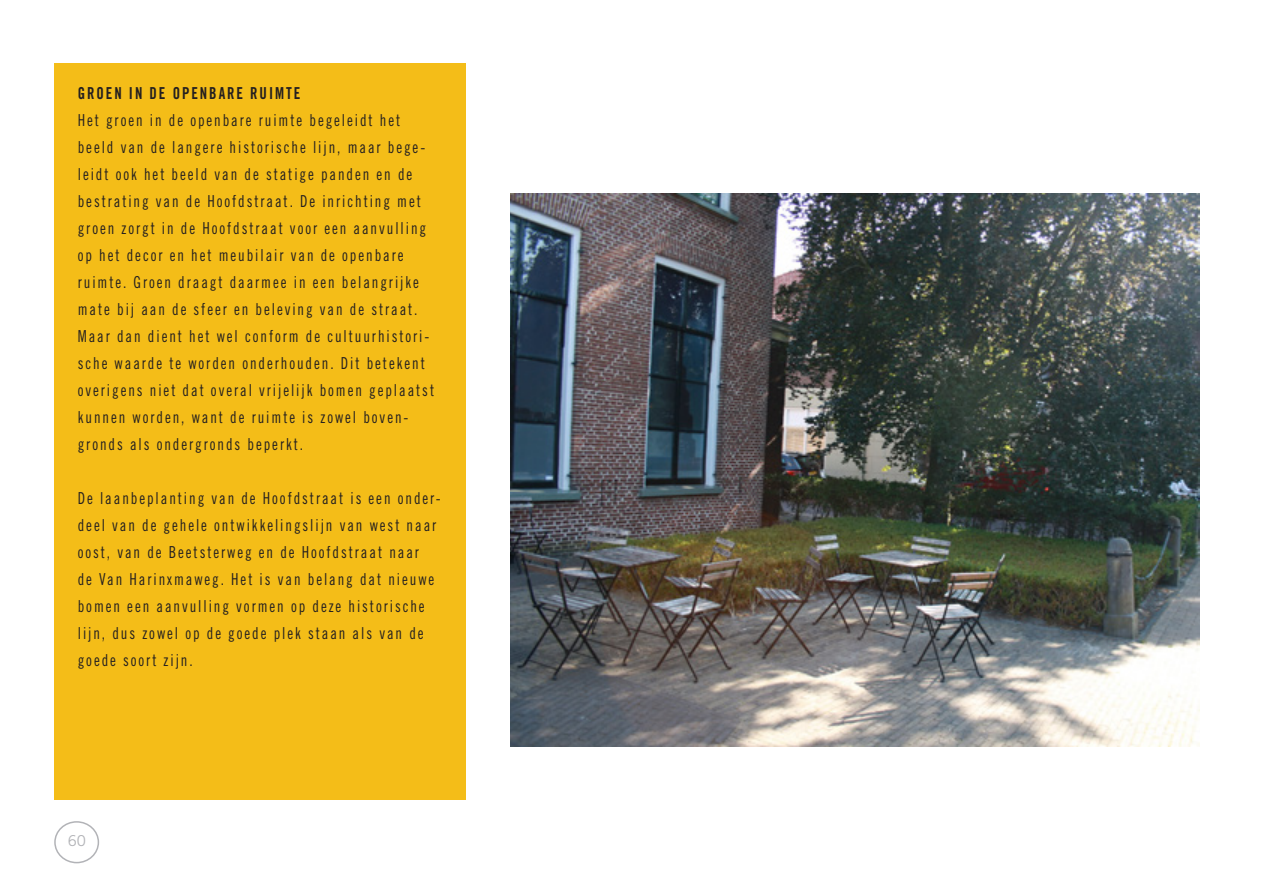
<style>
.page{position:relative;width:1263px;height:893px;background:#fff}
.page>*{position:absolute;margin:0;border:0;box-sizing:border-box;transform-origin:0 0}
.t1{font:16.5px/27px "Trade Gothic LT Std Cn 18";letter-spacing:.13em;color:#231f20;scale:.9 1}
.t2{font:16.5px "Trade Gothic LT Std Bd Cn 20";letter-spacing:.13em;color:#231f20;scale:.9 1}
.t3{font:15px "Trade Gothic LT Std";color:#b2b3b7}
</style>
<div class="page">
<div style="left:54px;top:821px;width:45px;height:42px;border:2px solid #b2b3b7;border-radius:50%"></div>
<div style="left:54px;top:64px;width:412px;height:736px;background:#f4bd18"></div>
<img style="left:510px;top:193px;width:689px;height:553px">
<p class="t2" style="left:78px;top:83px;width:249px">GROEN IN DE OPENBARE RUIMTE</p>
<p class="t1" style="left:78px;top:107px;width:397px">Het groen in de openbare ruimte begeleidt het beeld van de langere historische lijn, maar bege&shy;leidt ook het beeld van de statige panden en de bestrating van de Hoofdstraat. De inrichting met groen zorgt in de Hoofdstraat voor een aanvulling op het decor en het meubilair van de openbare ruimte. Groen draagt daarmee in een belangrijke mate bij aan de sfeer en beleving van de straat.<br>Maar dan dient het wel conform de cultuurhistori&shy;sche waarde te worden onderhouden. Dit betekent overigens niet dat overal vrijelijk bomen geplaatst kunnen worden, want de ruimte is zowel boven&shy;gronds als ondergronds beperkt.</p>
<p class="t1" style="left:78px;top:485px;width:405px">De laanbeplanting van de Hoofdstraat is een onder&shy;deel van de gehele ontwikkelingslijn van west naar oost, van de Beetsterweg en de Hoofdstraat naar<br>de Van Harinxmaweg. Het is van belang dat nieuwe bomen een aanvulling vormen op deze historische lijn, dus zowel op de goede plek staan als van de goede soort zijn.</p>
<p class="t3" style="left:68px;top:831px;width:20px">60</p>
</div>
